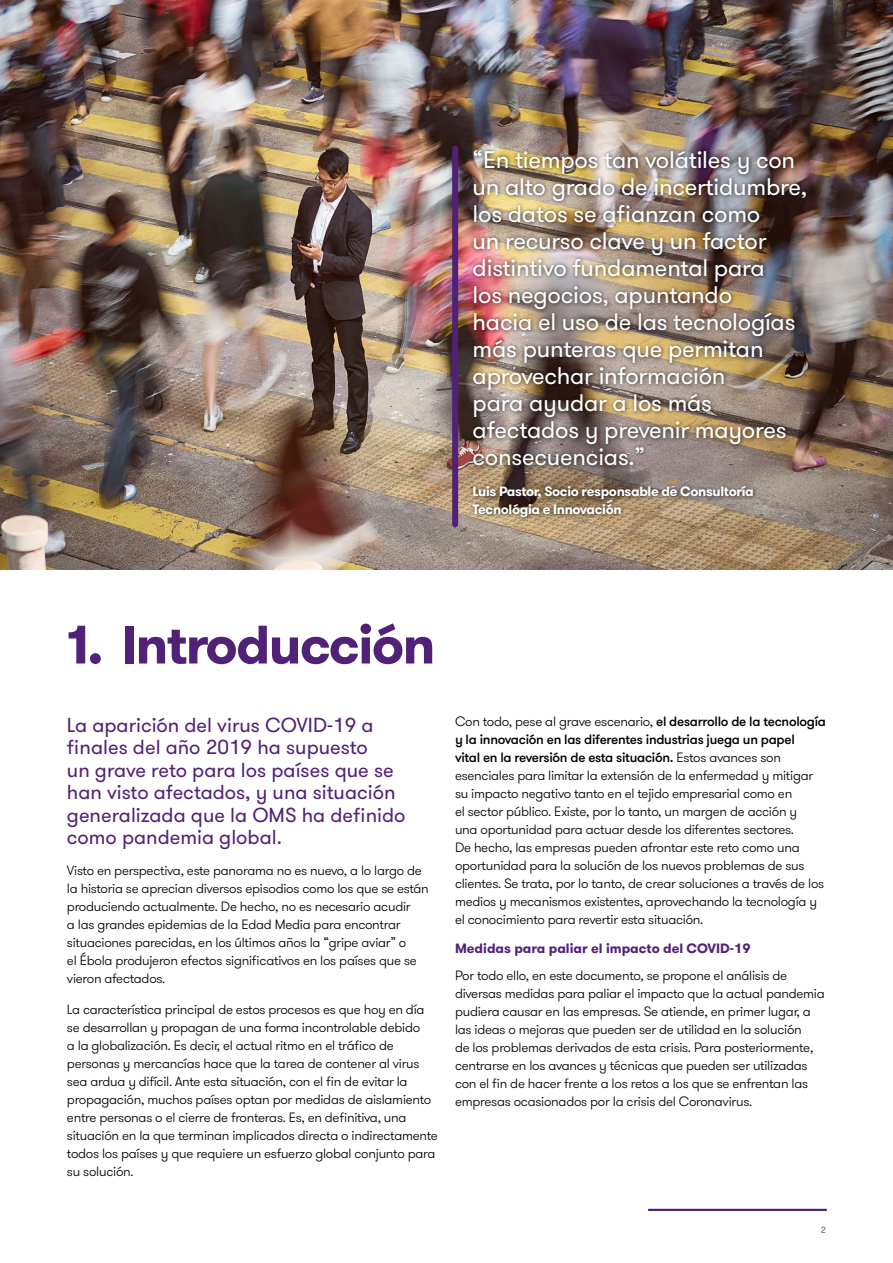
<style>
.page{position:relative;width:893px;height:1263px;background:#fff}
.page>*{position:absolute;margin:0;border:0;box-sizing:border-box;transform-origin:0 0}
.t1{font:700 54px "GT Walsheim Pro";letter-spacing:-.03em;color:#512178}
.t2{font:24px/27px "GT Walsheim Pro";letter-spacing:-.01em;color:#fff}
.t3{font:20.25px/22.5px "GT Walsheim Pro";color:#512178}
.t4{font:300 13.5px/18px "GT Walsheim Pro";letter-spacing:-.02em;color:#000}
.t5{font:700 13.5px/18px "GT Walsheim Pro";letter-spacing:-.025em;color:#fff}
.t6{font:700 13.5px "GT Walsheim Pro";color:#512178}
.t7{font:9px "GT Walsheim Pro";color:#754e93}
.s1{font-weight:500}
</style>
<div class="page">
<hr style="left:649px;top:1209px;width:177px;height:2px;background:#512178">
<img style="left:1px;top:0;width:892px;height:570px">
<img style="left:0;top:0;width:1px;height:1263px">
<div style="left:469px;top:147px;width:342px;height:374px;background:#000;opacity:.75"></div>
<div style="left:452px;top:148px;width:6px;height:376px;background:#512178"></div>
<p class="t2" style="left:473px;top:147px;width:336px">“En tiempos tan volátiles y con un alto grado de incertidumbre, los datos se afianzan como<br>un recurso clave y un factor distintivo fundamental para<br>los negocios, apuntando<br>hacia el uso de las tecnologías más punteras que permitan aprovechar información<br>para ayudar a los más afectados y prevenir mayores consecuencias.”</p>
<p class="t5" style="left:473px;top:482px;width:283px">Luis Pastor, Socio responsable de Consultoría<br>Tecnológia e Innovación</p>
<h1 class="t1" style="left:67px;top:609px;width:370px">1. Introducción</h1>
<h3 class="t3" style="left:67px;top:714px;width:340px">La aparición del virus COVID-19 a finales del año 2019 ha supuesto<br>un grave reto para los países que se han visto afectados, y una situación generalizada que la OMS ha definido como pandemia global.</h3>
<p class="t4" style="left:67px;top:861px;width:363px">Visto en perspectiva, este panorama no es nuevo, a lo largo de la historia se aprecian diversos episodios como los que se están produciendo actualmente. De hecho, no es necesario acudir<br>a las grandes epidemias de la Edad Media para encontrar situaciones parecidas, en los últimos años la “gripe aviar” o<br>el Ébola produjeron efectos significativos en los países que se vieron afectados.</p>
<p class="t4" style="left:67px;top:1000px;width:372px">La característica principal de estos procesos es que hoy en día se desarrollan y propagan de una forma incontrolable debido<br>a la globalización. Es decir, el actual ritmo en el tráfico de personas y mercancías hace que la tarea de contener al virus sea ardua y difícil. Ante esta situación, con el fin de evitar la propagación, muchos países optan por medidas de aislamiento entre personas o el cierre de fronteras. Es, en definitiva, una situación en la que terminan implicados directa o indirectamente todos los países y que requiere un esfuerzo global conjunto para su solución.</p>
<p class="t4" style="left:455px;top:713px;width:373px">Con todo, pese al grave escenario, <span class="s1">el desarrollo de la tecnología y la innovación en las diferentes industrias juega un papel<br>vital en la reversión de esta situación.</span> Estos avances son esenciales para limitar la extensión de la enfermedad y mitigar su impacto negativo tanto en el tejido empresarial como en<br>el sector público. Existe, por lo tanto, un margen de acción y<br>una oportunidad para actuar desde los diferentes sectores.<br>De hecho, las empresas pueden afrontar este reto como una oportunidad para la solución de los nuevos problemas de sus clientes. Se trata, por lo tanto, de crear soluciones a través de los medios y mecanismos existentes, aprovechando la tecnología y el conocimiento para revertir esta situación.</p>
<p class="t6" style="left:455px;top:940px;width:297px">Medidas para paliar el impacto del COVID-19</p>
<p class="t4" style="left:455px;top:966px;width:371px">Por todo ello, en este documento, se propone el análisis de diversas medidas para paliar el impacto que la actual pandemia pudiera causar en las empresas. Se atiende, en primer lugar, a las ideas o mejoras que pueden ser de utilidad en la solución<br>de los problemas derivados de esta crisis. Para posteriormente, centrarse en los avances y técnicas que pueden ser utilizadas con el fin de hacer frente a los retos a los que se enfrentan las empresas ocasionados por la crisis del Coronavirus.</p>
<p class="t7" style="left:821px;top:1224px;width:7px">2</p>
</div>
